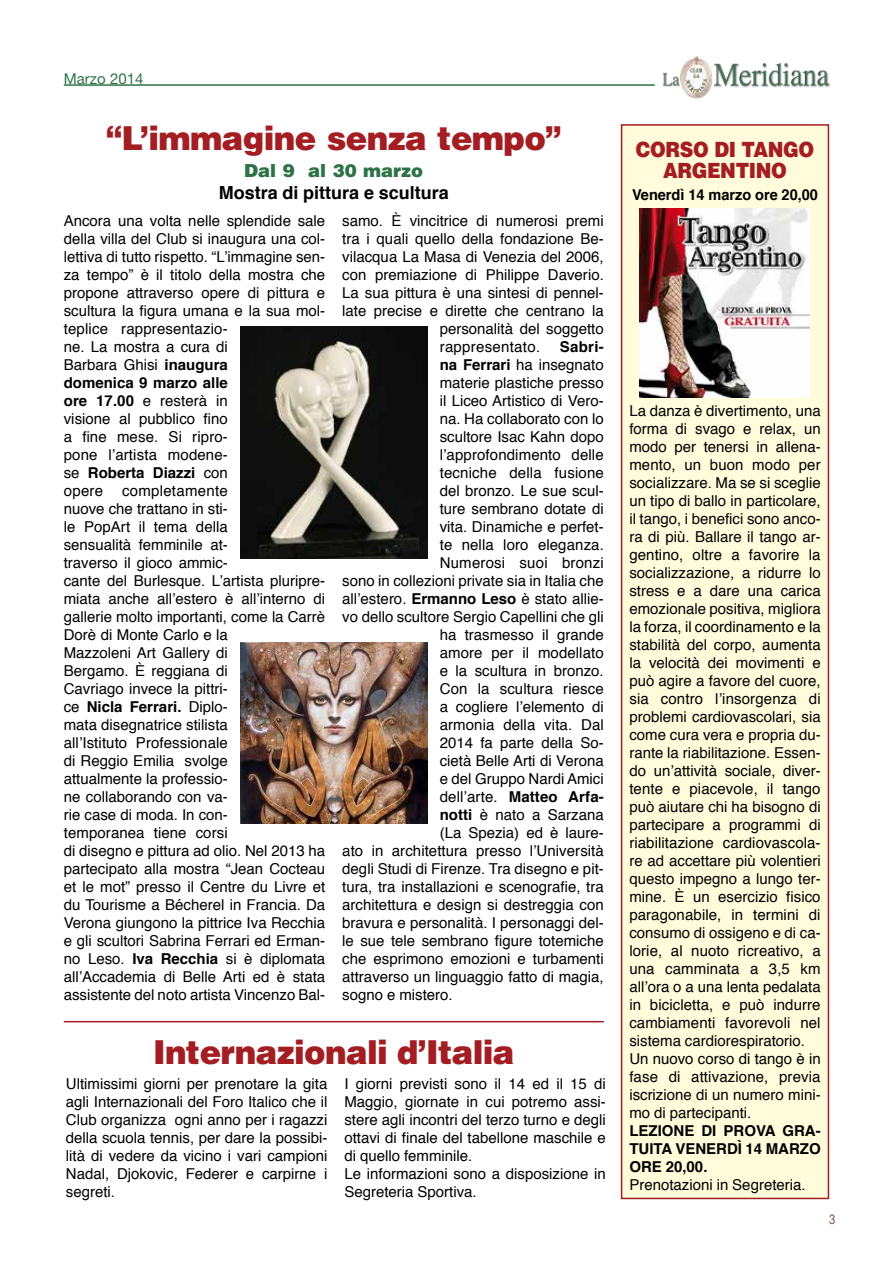
<style>
.page{position:relative;width:893px;height:1263px;background:#fff}
.page>*{position:absolute;margin:0;border:0;box-sizing:border-box;transform-origin:0 0}
.t1{font:900 33px "Helvetica";letter-spacing:-.02em;color:#a41d23}
.t2{font:900 21px/21px "Helvetica";letter-spacing:-.02em;color:#a41d23;text-align:center;scale:.9 1}
.t3{font:700 18px "Helvetica";color:#000}
.t4{font:900 18px "Helvetica";color:#2d7346}
.t5{font:15px/18px "Helvetica";color:#000}
.t6{font:700 15px/18px "Helvetica";color:#000;text-align:justify}
.t7{font:15px "Helvetica";letter-spacing:.02em;color:#000}
.t8{font:15px "Helvetica Neue";color:#2d7346}
.t9{font:condensed 12.75px "Helvetica";color:#695742}
.s1{font-weight:700}
.s2{font-weight:400}
</style>
<div class="page">
<img style="left:713px;top:63px;width:117px;height:25px">
<img style="left:662px;top:72px;width:18px;height:15px">
<div style="left:680px;top:56px;width:33px;height:43px;background:#fbfcf8;border-radius:50%"></div>
<img style="left:680px;top:56px;width:32px;height:43px">
<hr style="left:64px;top:84px;width:591px;height:2px;background:#2d7346">
<div style="left:621px;top:124px;width:208px;height:1075px;background:#fffbdb;border:2px solid #a41d23"></div>
<img style="left:241px;top:327px;width:186px;height:231px">
<img style="left:639px;top:208px;width:170px;height:189px">
<img style="left:241px;top:642px;width:186px;height:182px">
<hr style="left:64px;top:1021px;width:540px;height:1px;background:#a41d23">
<p class="t8" style="left:64px;top:70px;width:81px">Marzo 2014</p>
<h1 class="t1" style="left:106px;top:117px;width:457px">“L’immagine senza tempo”</h1>
<p class="t4" style="left:244px;top:159px;width:180px">Dal 9 al 30 marzo</p>
<p class="t3" style="left:219px;top:178px;width:232px">Mostra di pittura e scultura</p>
<p class="t5" style="left:342px;top:213px;width:263px">samo. È vincitrice di numerosi premi</p>
<p class="t5" style="left:342px;top:231px;width:263px">tra i quali quello della fondazione Be-</p>
<p class="t5" style="left:342px;top:249px;width:263px">vilacqua La Masa di Venezia del 2006,</p>
<p class="t5" style="left:342px;top:267px;width:263px">con premiazione di Philippe Daverio.</p>
<p class="t5" style="left:342px;top:285px;width:263px">La sua pittura è una sintesi di pennel-</p>
<p class="t5" style="left:342px;top:303px;width:263px">late precise e dirette che centrano la</p>
<p class="t5" style="left:440px;top:321px;width:166px">personalità del soggetto</p>
<p class="t7" style="left:440px;top:336px;width:102px">rappresentato.</p>
<p class="t6" style="left:560px;top:338px;width:45px">Sabri-</p>
<p class="t5" style="left:440px;top:357px;width:166px"><span class="s1">na Ferrari</span> ha insegnato</p>
<p class="t5" style="left:440px;top:375px;width:166px">materie plastiche presso</p>
<p class="t5" style="left:440px;top:393px;width:166px">il Liceo Artistico di Vero-</p>
<p class="t5" style="left:440px;top:411px;width:166px">na. Ha collaborato con lo</p>
<p class="t5" style="left:440px;top:429px;width:166px">scultore Isac Kahn dopo</p>
<p class="t5" style="left:440px;top:447px;width:165px">l’approfondimento delle</p>
<p class="t5" style="left:440px;top:465px;width:166px">tecniche della fusione</p>
<p class="t5" style="left:440px;top:483px;width:166px">del bronzo. Le sue scul-</p>
<p class="t5" style="left:440px;top:501px;width:166px">ture sembrano dotate di</p>
<p class="t5" style="left:440px;top:519px;width:166px">vita. Dinamiche e perfet-</p>
<p class="t5" style="left:440px;top:537px;width:166px">te nella loro eleganza.</p>
<p class="t5" style="left:440px;top:555px;width:166px">Numerosi suoi bronzi</p>
<p class="t5" style="left:342px;top:573px;width:263px">sono in collezioni private sia in Italia che</p>
<p class="t5" style="left:342px;top:591px;width:263px">all’estero. <span class="s1">Ermanno Leso</span> è stato allie-</p>
<p class="t5" style="left:342px;top:609px;width:263px">vo dello scultore Sergio Capellini che gli</p>
<p class="t5" style="left:440px;top:627px;width:166px">ha trasmesso il grande</p>
<p class="t5" style="left:440px;top:645px;width:166px">amore per il modellato</p>
<p class="t5" style="left:440px;top:663px;width:166px">e la scultura in bronzo.</p>
<p class="t5" style="left:440px;top:681px;width:166px">Con la scultura riesce</p>
<p class="t5" style="left:440px;top:699px;width:166px">a cogliere l’elemento di</p>
<p class="t5" style="left:440px;top:717px;width:166px">armonia della vita. Dal</p>
<p class="t5" style="left:440px;top:735px;width:166px">2014 fa parte della So-</p>
<p class="t5" style="left:440px;top:753px;width:166px">cietà Belle Arti di Verona</p>
<p class="t5" style="left:440px;top:771px;width:166px">e del Gruppo Nardi Amici</p>
<p class="t6" style="left:440px;top:788px;width:166px"><span class="s2">dell’arte.</span> Matteo Arfa-</p>
<p class="t5" style="left:440px;top:807px;width:166px"><span class="s1">notti</span> è nato a Sarzana</p>
<p class="t5" style="left:440px;top:825px;width:166px">(La Spezia) ed è laure-</p>
<p class="t5" style="left:342px;top:843px;width:263px">ato in architettura presso l’Università</p>
<p class="t5" style="left:342px;top:861px;width:263px">degli Studi di Firenze. Tra disegno e pit-</p>
<p class="t5" style="left:342px;top:879px;width:263px">tura, tra installazioni e scenografie, tra</p>
<p class="t5" style="left:342px;top:897px;width:263px">architettura e design si destreggia con</p>
<p class="t5" style="left:342px;top:915px;width:263px">bravura e personalità. I personaggi del-</p>
<p class="t5" style="left:342px;top:933px;width:263px">le sue tele sembrano figure totemiche</p>
<p class="t5" style="left:342px;top:951px;width:263px">che esprimono emozioni e turbamenti</p>
<p class="t5" style="left:342px;top:969px;width:263px">attraverso un linguaggio fatto di magia,</p>
<p class="t5" style="left:342px;top:987px;width:112px">sogno e mistero.</p>
<h1 class="t1" style="left:153px;top:1030px;width:363px">Internazionali d’Italia</h1>
<p class="t5" style="left:66px;top:1075px;width:263px;text-align:justify">Ultimissimi giorni per prenotare la gita agli Internazionali del Foro Italico che il Club organizza ogni anno per i ragazzi della scuola tennis, per dare la possibi&shy;lità di vedere da vicino i vari campioni Nadal, Djokovic, Federer e carpirne i segreti.</p>
<p class="t5" style="left:344px;top:1075px;width:263px">I giorni previsti sono il 14 ed il 15 di Maggio, giornate in cui potremo assi&shy;stere agli incontri del terzo turno e degli ottavi di finale del tabellone maschile e di quello femminile.<br>Le informazioni sono a disposizione in Segreteria Sportiva.</p>
<p class="t5" style="left:64px;top:213px;width:263px">Ancora una volta nelle splendide sale della villa del Club si inaugura una col&shy;lettiva di tutto rispetto. “L’immagine sen&shy;za tempo” è il titolo della mostra che propone attraverso opere di pittura e scultura la figura umana e la sua mol&shy;teplice rappresentazio-<br>ne. La mostra a cura di<br>Barbara Ghisi <span class="s1">inaugura<br>domenica 9 marzo alle<br>ore 17.00</span> e resterà in<br>visione al pubblico fino<br>a fine mese. Si ripro-<br>pone l’artista modene-<br>se <span class="s1">Roberta Diazzi</span> con<br>opere</p>
<p class="t5" style="left:64px;top:483px;width:263px;text-indent:58px">completamente<br>nuove che trattano in sti-<br>le PopArt il tema della<br>sensualità femminile at-<br>traverso il gioco ammic-<br>cante del Burlesque. L’artista pluripre&shy;miata anche all’estero è all’interno di gallerie molto importanti, come la Carrè<br>Dorè di Monte Carlo e la<br>Mazzoleni Art Gallery di<br>Bergamo. È reggiana di<br>Cavriago invece la pittri-<br>ce <span class="s1">Nicla Ferrari.</span> Diplo-<br>mata disegnatrice stilista<br>all’Istituto Professionale<br>di Reggio Emilia svolge<br>attualmente la professio-<br>ne collaborando con va-<br>rie case di moda. In con-<br>temporanea tiene corsi<br>di disegno e pittura ad olio. Nel 2013 ha partecipato alla mostra “Jean Cocteau et le mot” presso il Centre du Livre et du Tourisme a Bécherel in Francia. Da<br>Verona giungono la pittrice Iva Recchia e gli scultori Sabrina Ferrari ed Erman&shy;no Leso. <span class="s1">Iva Recchia</span> si è diplomata all’Accademia di Belle Arti ed è stata assistente del noto artista Vincenzo Bal-</p>
<h2 class="t2" style="left:636px;top:139px;width:200px">CORSO DI TANGO<br>ARGENTINO</h2>
<p class="t6" style="left:632px;top:186px;width:188px">Venerdì 14 marzo ore 20,00</p>
<p class="t5" style="left:629px;top:402px;width:193px">La danza è divertimento, una forma di svago e relax, un modo per tenersi in allena&shy;mento, un buon modo per socializzare. Ma se si sceglie un tipo di ballo in particolare, il tango, i benefici sono anco&shy;ra di più. Ballare il tango ar&shy;gentino, oltre a favorire la socializzazione, a ridurre lo stress e a dare una carica emozionale positiva, migliora la forza, il coordinamento e la stabilità del corpo, aumenta la velocità dei movimenti e può agire a favore del cuore, sia contro l’insorgenza di problemi cardiovascolari, sia come cura vera e propria du&shy;rante la riabilitazione. Essen&shy;do un’attività sociale, diver&shy;tente e piacevole, il tango può aiutare chi ha bisogno di partecipare a programmi di riabilitazione cardiovascola&shy;re ad accettare più volentieri questo impegno a lungo ter&shy;mine. È un esercizio fisico paragonabile, in termini di consumo di ossigeno e di ca&shy;lorie, al nuoto ricreativo, a una camminata a 3,5 km all’ora o a una lenta pedalata in bicicletta, e può indurre cambiamenti favorevoli nel sistema cardiorespiratorio.<br>Un nuovo corso di tango è in fase di attivazione, previa iscrizione di un numero mini&shy;mo di partecipanti.</p>
<p class="t6" style="left:629px;top:1122px;width:193px">LEZIONE DI PROVA GRA-TUITA VENERDÌ 14 MARZO ORE 20,00.</p>
<p class="t5" style="left:629px;top:1176px;width:178px">Prenotazioni in Segreteria.</p>
<p class="t9" style="left:829px;top:1211px;width:8px">3</p>
</div>
